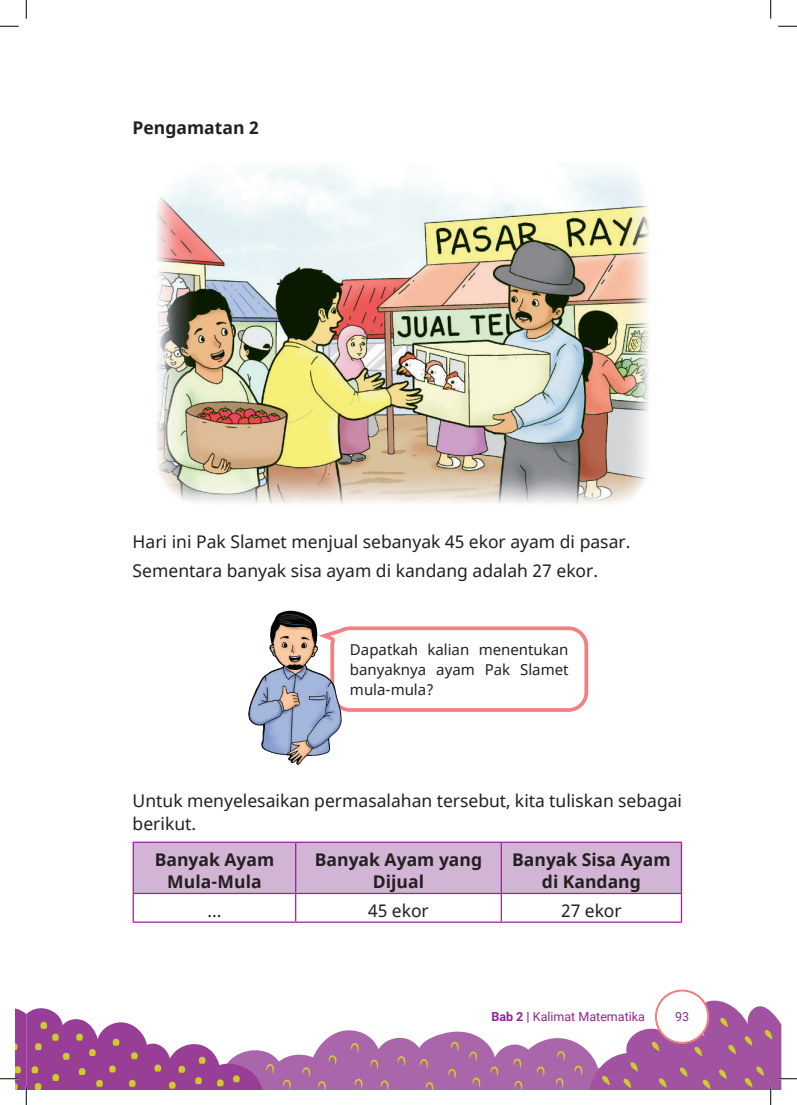
<style>
.page{position:relative;width:797px;height:1105px;background:#fff}
.page>*{position:absolute;margin:0;border:0;box-sizing:border-box;transform-origin:0 0}
.t1{font:17.5px/29.6px "Noto Sans";color:#231f20}
.t2{font:700 17.5px/22.5px "Noto Sans";color:#231f20;text-align:center}
.t3{font:15px/20px "Noto Sans";color:#231f20;text-align:justify}
.t4{font:12.5px "Roboto";color:#90268f}
.s1{font-weight:700}
</style>
<div class="page">
<hr style="left:133px;top:921px;width:163px;height:2px;background:#90268f">
<hr style="left:296px;top:921px;width:205px;height:2px;background:#90268f">
<svg style="left:133px;top:843px;width:549px;height:79px"></svg>
<hr style="left:501px;top:921px;width:181px;height:2px;background:#90268f">
<hr style="left:133px;top:842px;width:163px;height:1px;background:#90268f">
<hr style="left:133px;top:843px;width:1px;height:50px;background:#90268f">
<hr style="left:133px;top:893px;width:163px;height:1px;background:#90268f">
<hr style="left:296px;top:842px;width:205px;height:1px;background:#90268f">
<hr style="left:295px;top:843px;width:1px;height:50px;background:#90268f">
<hr style="left:296px;top:893px;width:205px;height:1px;background:#90268f">
<hr style="left:501px;top:842px;width:181px;height:1px;background:#90268f">
<hr style="left:500px;top:843px;width:2px;height:50px;background:#90268f">
<hr style="left:681px;top:843px;width:1px;height:50px;background:#90268f">
<hr style="left:501px;top:893px;width:181px;height:1px;background:#90268f">
<img style="left:156px;top:167px;width:493px;height:337px">
<div style="left:330px;top:626px;width:258px;height:86px;border:4px solid #f27f83;border-radius:18px"></div>
<svg style="left:345px;top:626px;width:6px;height:11px"></svg>
<img style="left:248px;top:610px;width:97px;height:155px">
<svg style="left:0;top:25px;width:19px;height:2px"></svg>
<svg style="left:778px;top:25px;width:19px;height:2px"></svg>
<svg style="left:25px;top:0;width:2px;height:19px"></svg>
<svg style="left:770px;top:0;width:1px;height:19px"></svg>
<svg style="left:0;top:989px;width:797px;height:116px"></svg>
<p class="t2" style="left:133px;top:116px;width:128px">Pengamatan 2</p>
<p class="t1" style="left:133px;top:527px;width:499px">Hari ini Pak Slamet menjual sebanyak 45 ekor ayam di pasar.<br>Sementara banyak sisa ayam di kandang adalah 27 ekor.</p>
<p class="t3" style="left:350px;top:640px;width:220px">Dapatkah kalian menentukan banyaknya ayam Pak Slamet mula-mula?</p>
<p class="t1" style="left:133px;top:790px;width:551px;line-height:22.5px">Untuk menyelesaikan permasalahan tersebut, kita tuliskan sebagai berikut.</p>
<p class="t2" style="left:155px;top:849px;width:121px">Banyak Ayam<br>Mula-Mula</p>
<p class="t2" style="left:315px;top:849px;width:169px">Banyak Ayam yang<br>Dijual</p>
<p class="t2" style="left:512px;top:849px;width:160px">Banyak Sisa Ayam di Kandang</p>
<p class="t1" style="left:207px;top:897px;width:16px">…</p>
<p class="t1" style="left:368px;top:897px;width:62px">45 ekor</p>
<p class="t1" style="left:561px;top:897px;width:62px">27 ekor</p>
<p class="t4" style="left:491px;top:1008px;width:155px"><span class="s1">Bab 2 |</span> Kalimat Matematika</p>
<p class="t4" style="left:675px;top:1008px;width:16px">93</p>
</div>
